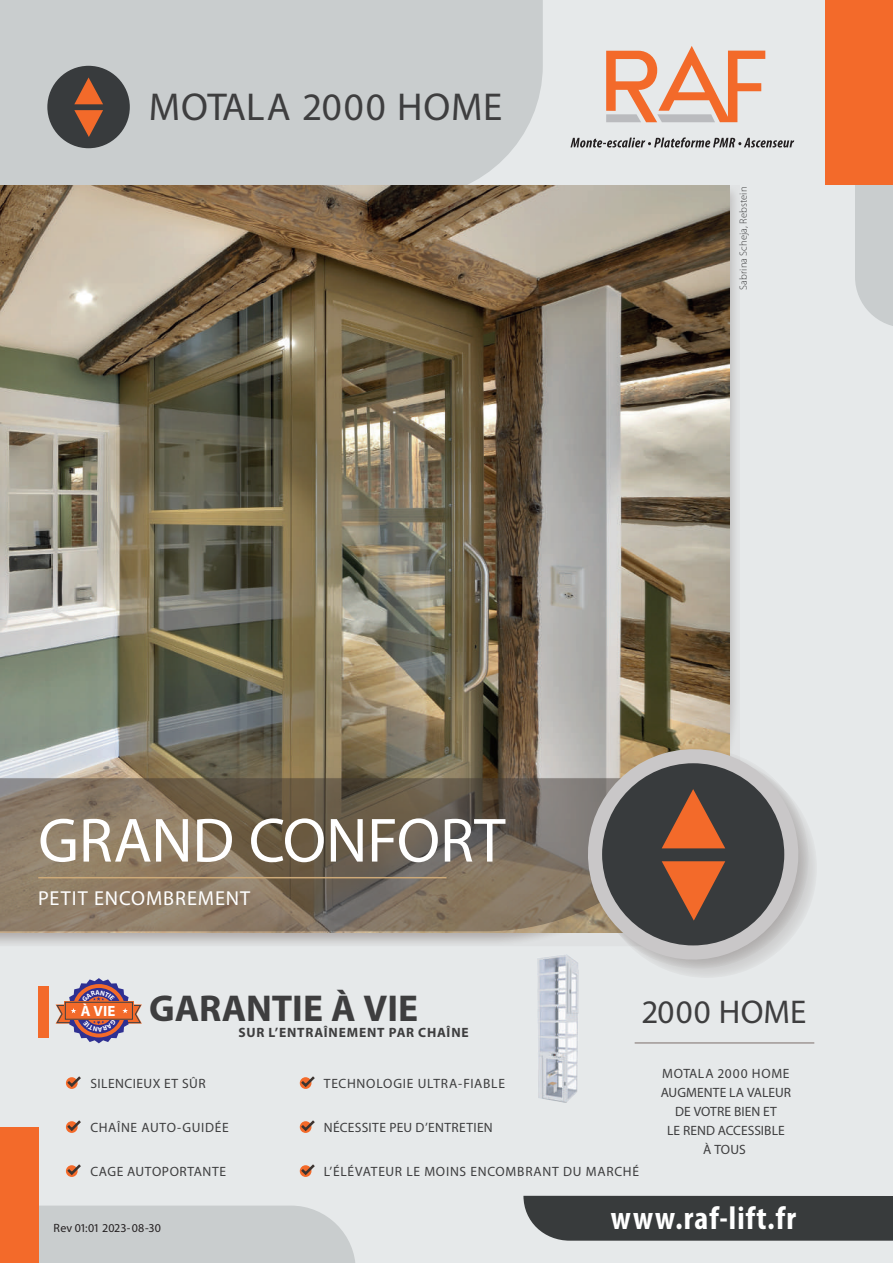
<style>
.page{position:relative;width:893px;height:1263px;background:#e6e9ea}
.page>*{position:absolute;margin:0;border:0;box-sizing:border-box;transform-origin:0 0}
.t1{font:63px "Myriad Pro";letter-spacing:-.005em;color:#fff}
.t2{font:39px "Myriad Pro";letter-spacing:.02em;color:#3e3e3f}
.t3{font:700 37.5px "Myriad Pro";color:#3e3e3f}
.t4{font:33px "Myriad Pro";letter-spacing:.005em;color:#3e3e3f}
.t5{font:700 condensed 32.7px "Myriad Pro";letter-spacing:.035em;color:#fff}
.t6{font:20.25px "Myriad Pro";letter-spacing:.045em;color:#fff}
.t7{font:700 14.85px "Myriad Pro";color:#fff}
.t8{font:13.5px "Myriad Pro";letter-spacing:.035em;color:#3e3e3f}
.t9{font:13.5px/19.2px "Myriad Pro";letter-spacing:.005em;color:#3e3e3f;text-align:center}
.t10{font:13.5px "Myriad Pro";letter-spacing:.055em;color:#3e3e3f}
.t11{font:700 13.5px "Myriad Pro";letter-spacing:.06em;color:#3e3e3f}
.t12{font:12px "Myriad Pro";letter-spacing:.005em;color:#231f20}
.t13{font:300 10.5px "Myriad Pro";letter-spacing:.01em;color:#3e3e3f}
</style>
<div class="page">
<svg style="left:855px;top:185px;width:38px;height:141px;background:#cbcfd0"></svg>
<div style="left:826px;top:0;width:67px;height:185px;background:#f36a2a"></div>
<div style="left:0;top:0;width:543px;height:186px;background:#c9cdce"></div>
<div style="left:47px;top:66px;width:83px;height:82px;background:#383b3d;border-radius:50%"></div>
<svg style="left:74px;top:77px;width:29px;height:27px"></svg>
<svg style="left:74px;top:110px;width:29px;height:27px"></svg>
<hr style="left:635px;top:1042px;width:179px;height:2px;background:#a69f9d">
<img style="left:0;top:186px;width:729px;height:591px">
<svg style="left:0;top:777px;width:576px;height:168px"></svg>
<svg style="left:0;top:778px;width:576px;height:153px;background:#7d6e5b"></svg>
<hr style="left:38px;top:877px;width:408px;height:1px;background:#ceaa78">
<svg style="left:576px;top:737px;width:234px;height:235px"></svg>
<div style="left:602px;top:763px;width:182px;height:182px;background:#383b3d;border-radius:50%"></div>
<svg style="left:662px;top:789px;width:63px;height:59px"></svg>
<svg style="left:662px;top:861px;width:63px;height:59px"></svg>
<div style="left:38px;top:986px;width:11px;height:51px;background:#f36a2a"></div>
<svg style="left:65px;top:1164px;width:16px;height:13px"></svg>
<svg style="left:65px;top:1076px;width:16px;height:13px"></svg>
<svg style="left:65px;top:1120px;width:16px;height:13px"></svg>
<svg style="left:299px;top:1120px;width:16px;height:13px"></svg>
<svg style="left:299px;top:1164px;width:16px;height:13px"></svg>
<svg style="left:299px;top:1076px;width:16px;height:13px"></svg>
<img style="left:537px;top:954px;width:41px;height:148px">
<div style="left:523px;top:1196px;width:370px;height:45px;background:#383b3c"></div>
<div style="left:38px;top:1205px;width:317px;height:58px;background:#c9cdce"></div>
<div style="left:0;top:1127px;width:38px;height:136px;background:#f36a2a"></div>
<svg style="left:606px;top:46px;width:159px;height:76px"></svg>
<svg style="left:570px;top:137px;width:224px;height:10px"></svg>
<svg style="left:56px;top:978px;width:86px;height:65px"></svg>
<h2 class="t2" style="left:149px;top:82px;width:355px">MOTALA 2000 HOME</h2>
<p class="t13" style="left:737px;top:290px;width:105px;rotate:-90deg">Sabrina Scheja, Rebstein</p>
<h1 class="t1" style="left:38px;top:802px;width:469px">GRAND CONFORT</h1>
<h3 class="t6" style="left:38px;top:886px;width:213px">PETIT ENCOMBREMENT</h3>
<p class="t7" style="left:81px;top:1001px;width:36px">À VIE</p>
<h3 class="t3" style="left:149px;top:983px;width:270px">GARANTIE À VIE</h3>
<p class="t11" style="left:238px;top:1023px;width:232px">SUR L’ENTRAÎNEMENT PAR CHAÎNE</p>
<h3 class="t4" style="left:641px;top:991px;width:166px">2000 HOME</h3>
<p class="t8" style="left:90px;top:1075px;width:117px">SILENCIEUX ET SÛR</p>
<p class="t8" style="left:90px;top:1119px;width:140px">CHAÎNE AUTO-GUIDÉE</p>
<p class="t8" style="left:90px;top:1163px;width:137px">CAGE AUTOPORTANTE</p>
<p class="t12" style="left:54px;top:1221px;width:109px">Rev 01:01 2023-08-30</p>
<p class="t10" style="left:324px;top:1075px;width:183px">TECHNOLOGIE ULTRA-FIABLE</p>
<p class="t8" style="left:324px;top:1119px;width:171px">NÉCESSITE PEU D’ENTRETIEN</p>
<p class="t10" style="left:324px;top:1163px;width:317px">L’ÉLÉVATEUR LE MOINS ENCOMBRANT DU MARCHÉ</p>
<p class="t9" style="left:661px;top:1063px;width:132px">MOTALA 2000 HOME<br>AUGMENTE LA VALEUR<br>DE VOTRE BIEN ET<br>LE REND ACCESSIBLE<br>À TOUS</p>
<h3 class="t5" style="left:611px;top:1197px;width:187px">www.raf-lift.fr</h3>
</div>
